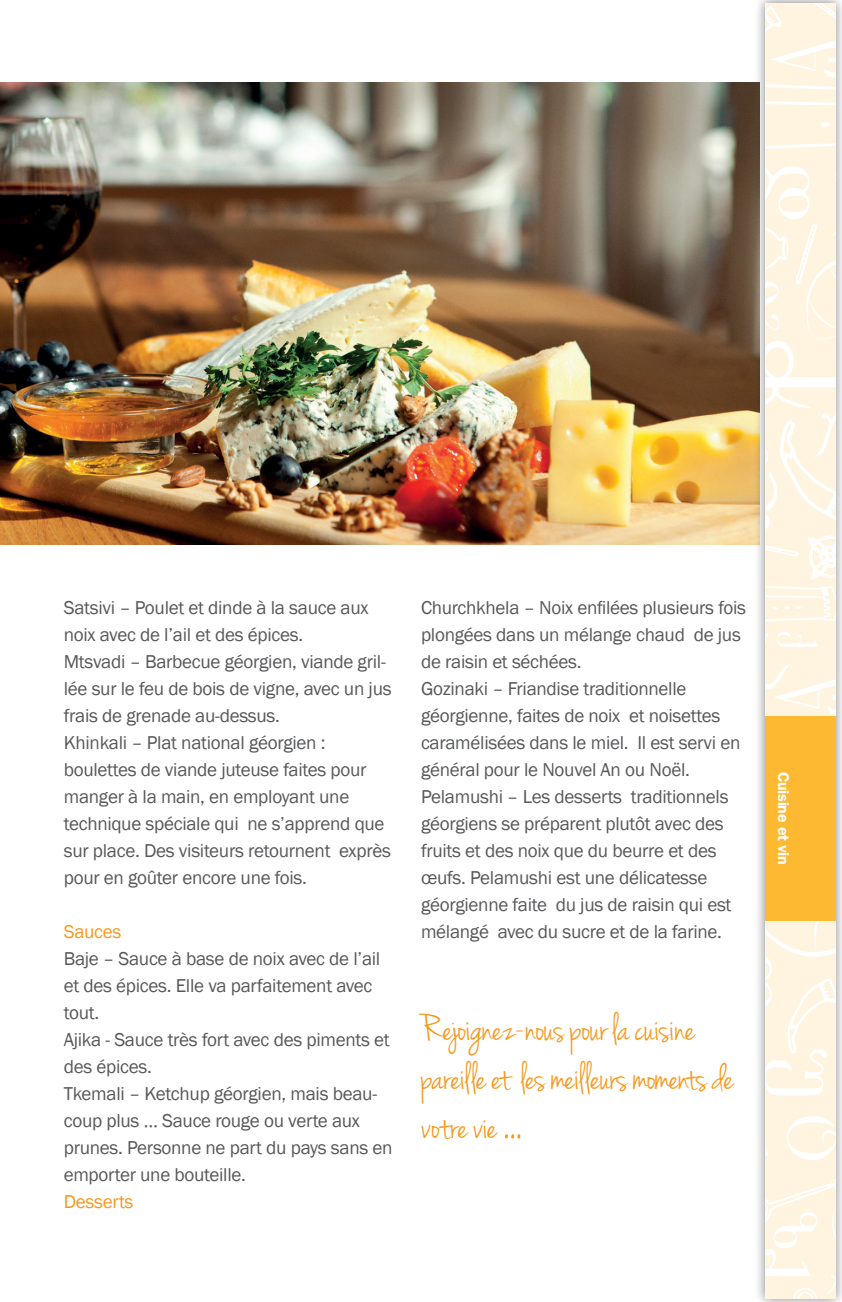
<style>
.page{position:relative;width:842px;height:1302px;background:#fff}
.page>*{position:absolute;margin:0;border:0;box-sizing:border-box;transform-origin:0 0}
.t1{font:40.5px/48.6px "Jenna Sue";letter-spacing:-.015em;color:#f7981d}
.Body_Copy{font:19.12px/27px "Franklin Gothic";letter-spacing:-.015em;color:#57585a}
.Body_Copy-2{font:19.12px "Franklin Gothic";letter-spacing:-.015em;color:#f7981d}
.t2{font:600 15.75px "Franklin Gothic";letter-spacing:-.015em;color:#fff}
.s1{font-family:"Giddyup Std";font-size:54px}
</style>
<div class="page">
<img style="left:0;top:83px;width:754px;height:461px">
<div style="left:754px;top:0;width:88px;height:1301px;background:#231f20;opacity:.5"></div>
<svg style="left:765px;top:3px;width:71px;height:1295px;fill:#fef4e0"></svg>
<div style="left:765px;top:716px;width:71px;height:204px;background:#fdb931"></div>
<p class="Body_Copy" style="left:64px;top:594px;width:306px">Satsivi – Poulet et dinde à la sauce aux noix avec de l’ail et des épices.</p>
<p class="Body_Copy" style="left:64px;top:648px;width:329px">Mtsvadi – Barbecue géorgien, viande gril&shy;lée sur le feu de bois de vigne, avec un jus frais de grenade au-dessus.</p>
<p class="Body_Copy" style="left:64px;top:729px;width:329px">Khinkali – Plat national géorgien : boulettes de viande juteuse faites pour manger à la main, en employant une technique spéciale qui ne s’apprend que sur place. Des visiteurs retournent exprès pour en goûter encore une fois.</p>
<p class="Body_Copy-2" style="left:64px;top:919px;width:59px">Sauces</p>
<p class="Body_Copy" style="left:64px;top:945px;width:318px">Baje – Sauce à base de noix avec de l’ail et des épices. Elle va parfaitement avec tout.</p>
<p class="Body_Copy" style="left:64px;top:1026px;width:327px">Ajika - Sauce très fort avec des piments et des épices.</p>
<p class="Body_Copy" style="left:64px;top:1080px;width:330px">Tkemali – Ketchup géorgien, mais beau&shy;coup plus … Sauce rouge ou verte aux prunes. Personne ne part du pays sans en emporter une bouteille.</p>
<p class="Body_Copy-2" style="left:64px;top:1189px;width:71px">Desserts</p>
<p class="Body_Copy" style="left:421px;top:594px;width:326px">Churchkhela – Noix enfilées plusieurs fois plongées dans un mélange chaud de jus de raisin et séchées.</p>
<p class="Body_Copy" style="left:421px;top:675px;width:321px">Gozinaki – Friandise traditionnelle géorgienne, faites de noix et noisettes caramélisées dans le miel. Il est servi en général pour le Nouvel An ou Noël.</p>
<p class="Body_Copy" style="left:421px;top:783px;width:312px">Pelamushi – Les desserts traditionnels géorgiens se préparent plutôt avec des fruits et des noix que du beurre et des œufs. Pelamushi est une délicatesse géorgienne faite du jus de raisin qui est mélangé avec du sucre et de la farine.</p>
<p class="t1" style="left:421px;top:1006px;width:314px">Rejoignez-nous pour la cuisine pareille et les meilleurs moments de votre vie <span class="s1">...</span></p>
<p class="t2" style="left:793px;top:771px;width:95px;rotate:90deg">Cuisine et vin</p>
</div>
